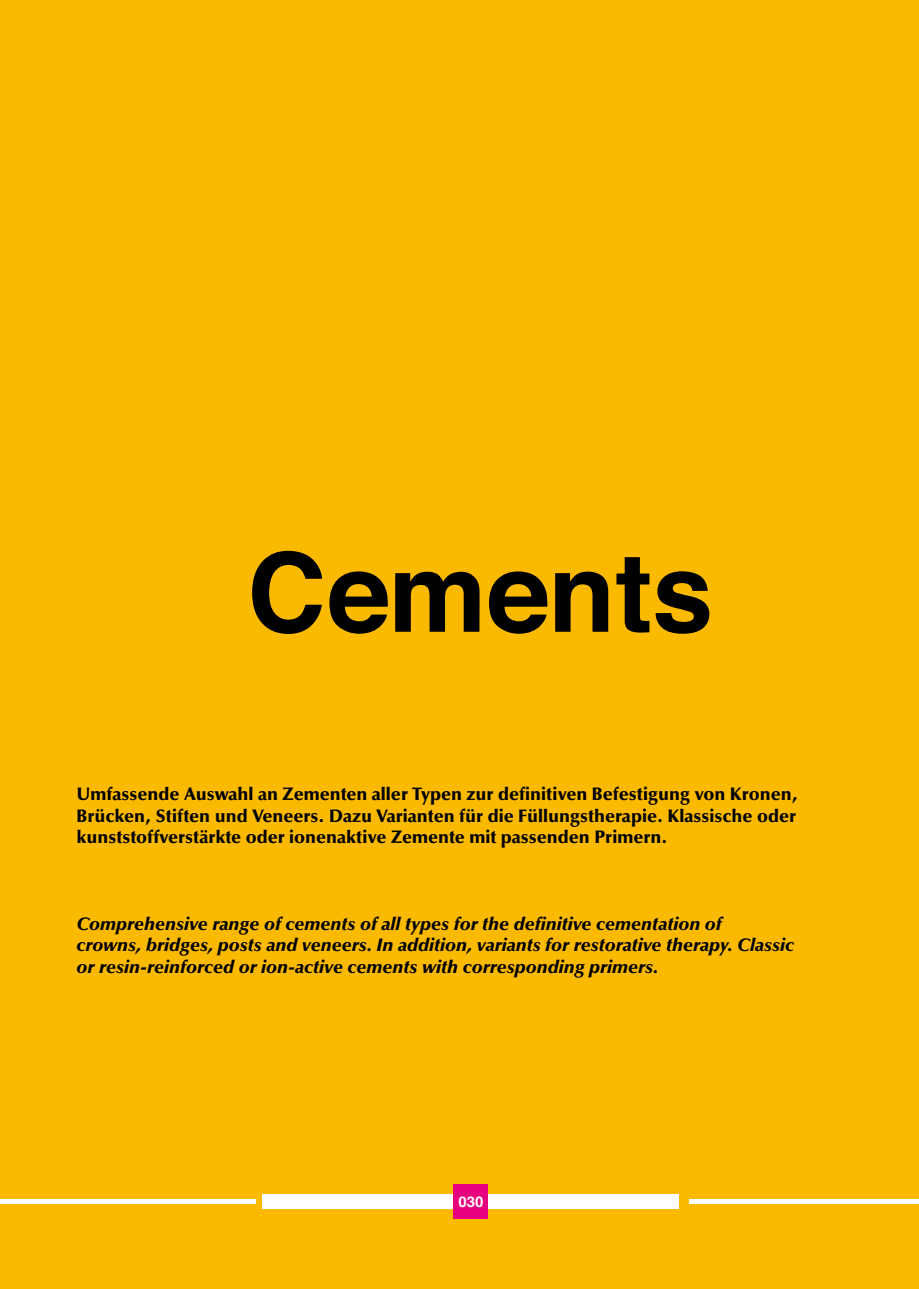
<style>
.page{position:relative;width:919px;height:1289px;background:#fff}
.page>*{position:absolute;margin:0;border:0;box-sizing:border-box;transform-origin:0 0}
.t1{font:900 18px/21.6px "Optima LT Std";color:#000;text-align:justify}
.t2{font:italic 900 18px/21.6px "Optima LT Std";color:#000}
.t3{font:700 15px "Helvetica";color:#fff}
</style>
<div class="page">
<div style="left:0;top:0;width:918px;height:1288px;background:#fbba00"></div>
<svg style="left:252px;top:551px;width:457px;height:83px"></svg>
<hr style="left:0;top:1199px;width:255px;height:4px;background:#fff">
<hr style="left:689px;top:1199px;width:229px;height:4px;background:#fff">
<div style="left:263px;top:1194px;width:416px;height:15px;background:#fff"></div>
<div style="left:454px;top:1184px;width:34px;height:34px;background:#e6007d"></div>
<p class="t1" style="left:77px;top:783px;width:722px">Umfassende Auswahl an Zementen aller Typen zur definitiven Befestigung von Kronen, Brücken, Stiften und Veneers. Dazu Varianten für die Füllungstherapie. Klassische oder kunststoffverstärkte oder ionenaktive Zemente mit passenden Primern.</p>
<p class="t2" style="left:77px;top:913px;width:719px">Comprehensive range of cements of all types for the definitive cementation of<br>crowns, bridges, posts and veneers. In addition, variants for restorative therapy. Classic or resin-reinforced or ion-active cements with corresponding primers.</p>
<p class="t3" style="left:458px;top:1192px;width:27px">030</p>
</div>
